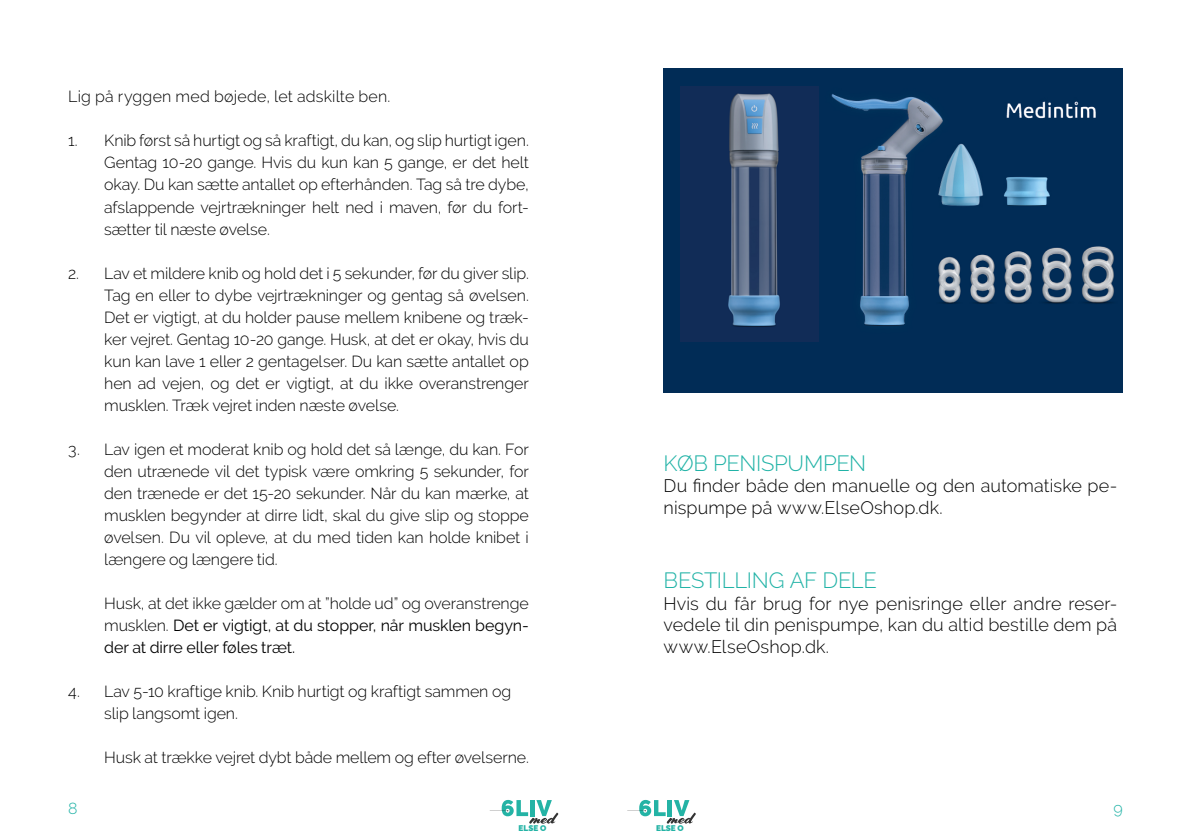
<style>
.page{position:relative;width:1191px;height:840px;background:#fff}
.page>*{position:absolute;margin:0;border:0;box-sizing:border-box;transform-origin:0 0}
.t1{font:300 22px "Raleway";letter-spacing:-.015em;color:#22b3a7}
.t2{font:300 18px/21.6px "Raleway";letter-spacing:.01em;color:#000}
.t3{font:300 16px/22px "Raleway";letter-spacing:-.005em;color:#000;text-align:justify}
.t4{font:16px/22px "Raleway";letter-spacing:-.005em;color:#000;text-align:justify}
.t5{font:300 16px "Raleway";letter-spacing:.015em;color:#000}
.t6{font:300 16px "Raleway";color:#22b3a7}
.t7{font:900 8.2px "Raleway";color:#24b3a5}
.s1{font-weight:300}
</style>
<div class="page">
<svg style="left:490px;top:799px;width:68px;height:24px"></svg>
<svg style="left:627px;top:799px;width:69px;height:24px"></svg>
<img style="left:663px;top:68px;width:460px;height:324px">
<img style="left:680px;top:86px;width:138px;height:255px">
<img style="left:932px;top:223px;width:185px;height:100px">
<p class="t5" style="left:68px;top:87px;width:324px">Lig på ryggen med bøjede, let adskilte ben.</p>
<p class="t3" style="left:104px;top:130px;width:426px;text-indent:-36px">1. Knib først så hurtigt og så kraftigt, du kan, og slip hurtigt igen.<br>Gentag 10-20 gange. Hvis du kun kan 5 gange, er det helt okay. Du kan sætte antallet op efterhånden. Tag så tre dybe, afslappende vejrtrækninger helt ned i maven, før du fort&shy;sætter til næste øvelse.</p>
<p class="t3" style="left:104px;top:262px;width:426px;text-indent:-36px">2. Lav et mildere knib og hold det i 5 sekunder, før du giver slip.<br>Tag en eller to dybe vejrtrækninger og gentag så øvelsen.<br>Det er vigtigt, at du holder pause mellem knibene og træk&shy;ker vejret. Gentag 10-20 gange. Husk, at det er okay, hvis du kun kan lave 1 eller 2 gentagelser. Du kan sætte antallet op hen ad vejen, og det er vigtigt, at du ikke overanstrenger musklen. Træk vejret inden næste øvelse.</p>
<p class="t3" style="left:104px;top:438px;width:426px;text-indent:-36px">3. Lav igen et moderat knib og hold det så længe, du kan. For den utrænede vil det typisk være omkring 5 sekunder, for den trænede er det 15-20 sekunder. Når du kan mærke, at musklen begynder at dirre lidt, skal du give slip og stoppe øvelsen. Du vil opleve, at du med tiden kan holde knibet i længere og længere tid.</p>
<p class="t4" style="left:104px;top:592px;width:426px"><span class="s1">Husk, at det ikke gælder om at ”holde ud” og overanstrenge musklen.</span> Det er vigtigt, at du stopper, når musklen begyn&shy;der at dirre eller føles træt.</p>
<p class="t3" style="left:104px;top:680px;width:408px;text-indent:-36px">4. Lav 5-10 kraftige knib. Knib hurtigt og kraftigt sammen og slip langsomt igen.</p>
<p class="t3" style="left:104px;top:746px;width:426px">Husk at trække vejret dybt både mellem og efter øvelserne.</p>
<h1 class="t1" style="left:663px;top:449px;width:204px">KØB PENISPUMPEN</h1>
<p class="t2" style="left:663px;top:474px;width:455px">Du finder både den manuelle og den automatiske pe&shy;nispumpe på www.ElseOshop.dk.</p>
<h1 class="t1" style="left:663px;top:567px;width:215px">BESTILLING AF DELE</h1>
<p class="t2" style="left:663px;top:592px;width:455px;text-align:justify">Hvis du får brug for nye penisringe eller andre reser&shy;vedele til din penispumpe, kan du altid bestille dem på www.ElseOshop.dk.</p>
<p class="t6" style="left:68px;top:798px;width:11px">8</p>
<p class="t6" style="left:1113px;top:798px;width:11px">9</p>
<p class="t7" style="left:518px;top:823px;width:29px">ELSE O</p>
<p class="t7" style="left:656px;top:823px;width:29px">ELSE O</p>
</div>
